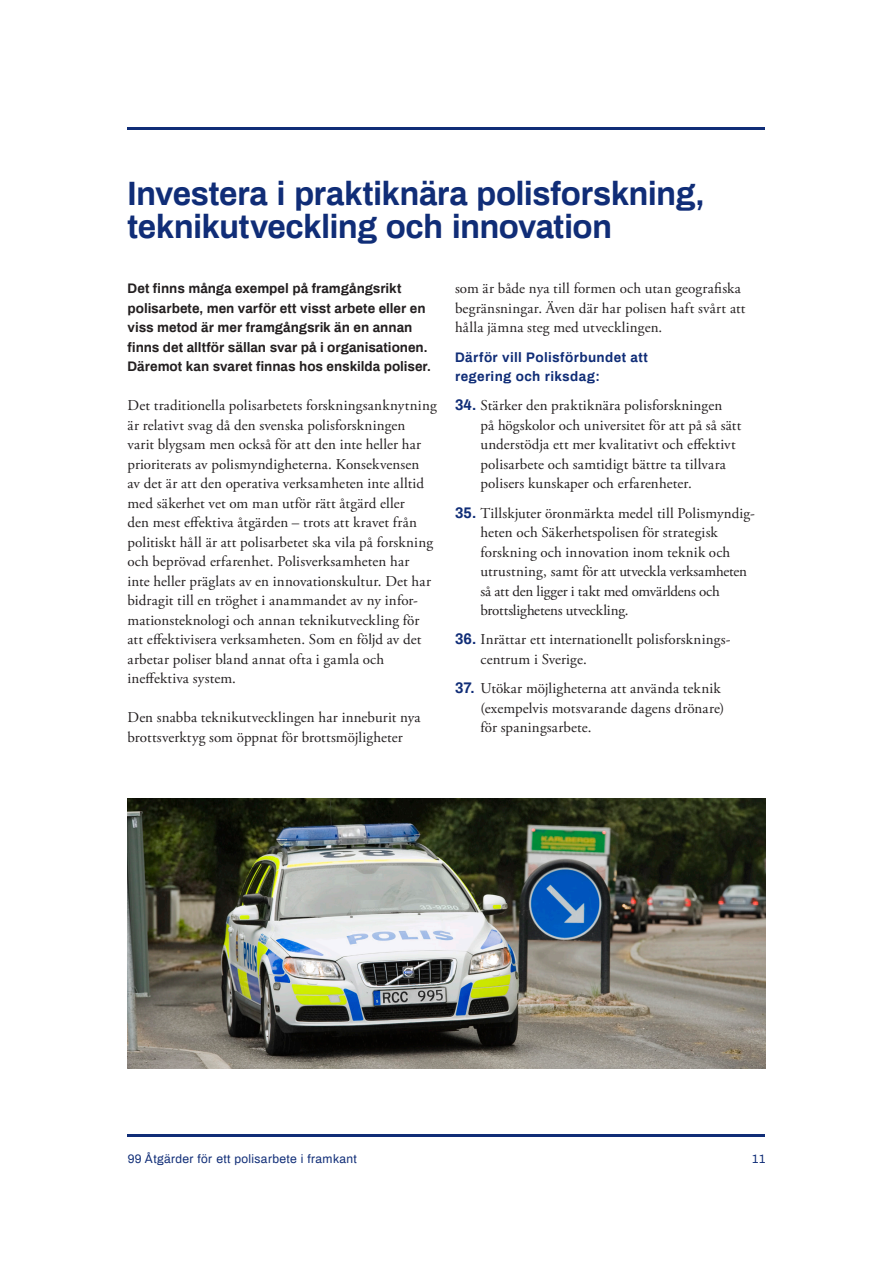
<style>
.page{position:relative;width:893px;height:1263px;background:#fff}
.page>*{position:absolute;margin:0;border:0;box-sizing:border-box;transform-origin:0 0}
.Rubrik{font:700 33px/33px "Archivo";letter-spacing:-.02em;color:#102d77}
.Underrubriker{font:15px/19.5px "Adobe Garamond Pro";letter-spacing:.01em;color:#231f20}
.Ingress{font:700 13.5px/19.5px "Archivo";color:#231f20}
.Underrubriker-2{font:700 13.5px/19.5px "Archivo";letter-spacing:.03em;color:#102d77}
.t1{font:12px "Archivo";letter-spacing:.03em;color:#102d77}
.s1{font-family:"Archivo";font-weight:700;color:#102d77}
</style>
<div class="page">
<hr style="left:128px;top:1134px;width:637px;height:2px;background:#102d77">
<hr style="left:128px;top:128px;width:637px;height:2px;background:#102d77">
<img style="left:128px;top:798px;width:637px;height:270px">
<p class="Rubrik" style="left:128px;top:177px;width:579px">Investera i praktiknära polisforskning, teknikutveckling och innovation</p>
<p class="Ingress" style="left:128px;top:279px;width:305px">Det finns många exempel på framgångsrikt polisarbete, men varför ett visst arbete eller en viss metod är mer framgångsrik än en annan finns det alltför sällan svar på i organisationen.<br>Däremot kan svaret finnas hos enskilda poliser.</p>
<p class="Underrubriker" style="left:128px;top:396px;width:311px">Det traditionella polisarbetets forskningsanknytning är relativt svag då den svenska polisforskningen<br>varit blygsam men också för att den inte heller har prioriterats av polismyndigheterna. Konsekvensen<br>av det är att den operativa verksamheten inte alltid med säkerhet vet om man utför rätt åtgärd eller<br>den mest effektiva åtgärden – trots att kravet från politiskt håll är att polisarbetet ska vila på forskning och beprövad erfarenhet. Polisverksamheten har<br>inte heller präglats av en innovationskultur. Det har bidragit till en tröghet i anammandet av ny infor&shy;mationsteknologi och annan teknikutveckling för att effektivisera verksamheten. Som en följd av det arbetar poliser bland annat ofta i gamla och ineffektiva system.</p>
<p class="Underrubriker" style="left:128px;top:708px;width:295px">Den snabba teknikutvecklingen har inneburit nya brottsverktyg som öppnat för brottsmöjligheter</p>
<p class="Underrubriker" style="left:455px;top:279px;width:292px">som är både nya till formen och utan geografiska begränsningar. Även där har polisen haft svårt att hålla jämna steg med utvecklingen.</p>
<p class="Underrubriker-2" style="left:455px;top:347px;width:195px">Därför vill Polisförbundet att regering och riksdag:</p>
<p class="Underrubriker" style="left:480px;top:396px;width:262px;text-indent:-26px"><span class="s1">34.</span> Stärker den praktiknära polisforskningen<br>på högskolor och universitet för att på så sätt understödja ett mer kvalitativt och effektivt polisarbete och samtidigt bättre ta tillvara polisers kunskaper och erfarenheter.</p>
<p class="Underrubriker" style="left:480px;top:504px;width:276px;text-indent:-26px"><span class="s1">35.</span> Tillskjuter öronmärkta medel till Polismyndig&shy;heten och Säkerhetspolisen för strategisk forskning och innovation inom teknik och utrustning, samt för att utveckla verksamheten så att den ligger i takt med omvärldens och brottslighetens utveckling.</p>
<p class="Underrubriker" style="left:480px;top:630px;width:251px;text-indent:-26px"><span class="s1">36.</span> Inrättar ett internationellt polisforsknings&shy;centrum i Sverige.</p>
<p class="Underrubriker" style="left:480px;top:679px;width:245px;text-indent:-26px"><span class="s1">37.</span> Utökar möjligheterna att använda teknik (exempelvis motsvarande dagens drönare) för spaningsarbete.</p>
<p class="t1" style="left:128px;top:1151px;width:230px">99 Åtgärder för ett polisarbete i framkant</p>
<p class="t1" style="left:752px;top:1151px;width:15px">11</p>
</div>
